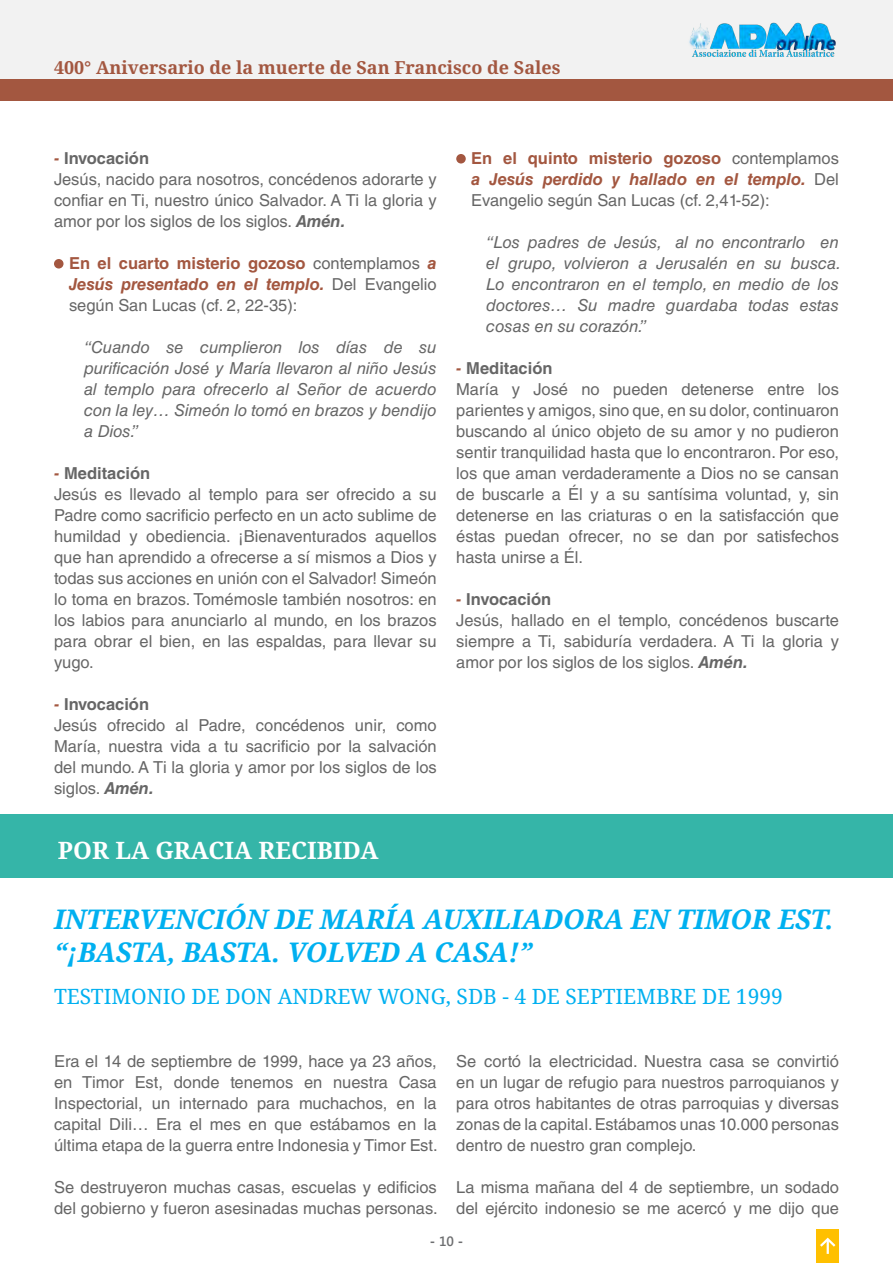
<style>
.page{position:relative;width:893px;height:1263px;background:#fff}
.page>*{position:absolute;margin:0;border:0;box-sizing:border-box;transform-origin:0 0}
.t1{font:italic 700 27px "Noto Serif";color:#00b0f0}
.t2{font:italic 700 27px "Noto Serif";letter-spacing:-.02em;color:#00b0f0}
.t3{font:700 24px "Noto Serif";color:#fff}
.t4{font:21px "Noto Serif";color:#00b0f0}
.t5{font:700 18px "Noto Serif";color:#a35740}
.t6{font:16.5px/21px "Helvetica LT Std";color:#666;text-align:justify}
.t7{font:italic 16.5px/21px "Helvetica LT Std";color:#666;text-align:justify}
.t8{font:700 16.5px "Helvetica LT Std";color:#666}
.t9{font:700 13.5px "Segoe UI";color:#6d6e70}
.s1{font-style:italic;color:#a35740}
.s2{font-weight:700;font-style:italic}
.s3{font-weight:700;color:#a35740}
.s4{font-weight:700;font-style:italic;color:#a35740}
.s5{font-weight:600}
</style>
<div class="page">
<div style="left:0;top:0;width:893px;height:80px;background:#f2f2f2"></div>
<img style="left:689px;top:22px;width:147px;height:35px">
<div style="left:816px;top:1229px;width:23px;height:34px;background:#ffc000"></div>
<svg style="left:820px;top:1237px;width:16px;height:17px"></svg>
<div style="left:0;top:80px;width:893px;height:20px;background:#a35740"></div>
<div style="left:0;top:814px;width:893px;height:64px;background:#35b5a8"></div>
<div style="left:54px;top:259px;width:10px;height:9px;background:#a35740;border-radius:50%"></div>
<div style="left:456px;top:154px;width:10px;height:9px;background:#a35740;border-radius:50%"></div>
<p class="t5" style="left:54px;top:54px;width:508px">400° Aniversario de la muerte de San Francisco de Sales</p>
<p class="t8" style="left:54px;top:148px;width:97px"><span class="s1">-</span> Invocación</p>
<p class="t6" style="left:54px;top:168px;width:384px">Jesús, nacido para nosotros, concédenos adorarte y confiar en Ti, nuestro único Salvador. A Ti la gloria y amor por los siglos de los siglos. <span class="s2">Amén.</span></p>
<p class="t6" style="left:69px;top:252px;width:369px"><span class="s3">En el cuarto misterio gozoso</span> contemplamos <span class="s4">a Jesús presentado en el templo.</span> Del Evangelio según San Lucas (cf. 2, 22-35):</p>
<p class="t7" style="left:84px;top:336px;width:354px">“Cuando se cumplieron los días de su purificación José y María llevaron al niño Jesús al templo para ofrecerlo al Señor de acuerdo con la ley… Simeón lo tomó en brazos y bendijo a Dios.”</p>
<p class="t8" style="left:54px;top:463px;width:98px"><span class="s1">-</span> Meditación</p>
<p class="t6" style="left:54px;top:483px;width:384px">Jesús es llevado al templo para ser ofrecido a su Padre como sacrificio perfecto en un acto sublime de humildad y obediencia. ¡Bienaventurados aquellos que han aprendido a ofrecerse a sí mismos a Dios y todas sus acciones en unión con el Salvador! Simeón lo toma en brazos. Tomémosle también nosotros: en los labios para anunciarlo al mundo, en los brazos para obrar el bien, en las espaldas, para llevar su yugo.</p>
<p class="t8" style="left:54px;top:694px;width:97px"><span class="s1">-</span> Invocación</p>
<p class="t6" style="left:54px;top:714px;width:384px">Jesús ofrecido al Padre, concédenos unir, como María, nuestra vida a tu sacrificio por la salvación del mundo. A Ti la gloria y amor por los siglos de los siglos. <span class="s2">Amén.</span></p>
<p class="t3" style="left:58px;top:833px;width:322px">POR LA GRACIA RECIBIDA</p>
<p class="t6" style="left:471px;top:147px;width:369px"><span class="s3">En el quinto misterio gozoso</span> contemplamos <span class="s4">a Jesús perdido y hallado en el templo.</span> Del Evangelio según San Lucas (cf. 2,41-52):</p>
<p class="t7" style="left:486px;top:231px;width:356px;text-align:left">“Los padres de Jesús, al no encontrarlo en el grupo, volvieron a Jerusalén en su busca.<br>Lo encontraron en el templo, en medio de los doctores… Su madre guardaba todas estas cosas en su corazón.”</p>
<p class="t8" style="left:456px;top:358px;width:98px"><span class="s1">-</span> Meditación</p>
<p class="t6" style="left:456px;top:378px;width:384px">María y José no pueden detenerse entre los parientes y amigos, sino que, en su dolor, continuaron buscando al único objeto de su amor y no pudieron sentir tranquilidad hasta que lo encontraron. Por eso, los que aman verdaderamente a Dios no se cansan de buscarle a Él y a su santísima voluntad, y, sin detenerse en las criaturas o en la satisfacción que éstas puedan ofrecer, no se dan por satisfechos hasta unirse a Él.</p>
<p class="t8" style="left:456px;top:589px;width:97px"><span class="s1">-</span> Invocación</p>
<p class="t6" style="left:456px;top:609px;width:384px">Jesús, hallado en el templo, concédenos buscarte siempre a Ti, sabiduría verdadera. A Ti la gloria y amor por los siglos de los siglos. <span class="s2">Amén.</span></p>
<p class="t1" style="left:54px;top:900px;width:781px">INTERVENCIÓN DE MARÍA AUXILIADORA EN TIMOR EST.</p>
<p class="t2" style="left:54px;top:933px;width:480px">“¡BASTA, BASTA. VOLVED A CASA!”</p>
<p class="t4" style="left:54px;top:981px;width:730px">TESTIMONIO DE DON ANDREW WONG, SDB - 4 DE SEPTIEMBRE DE 1999</p>
<p class="t6" style="left:54px;top:1050px;width:385px">Era el 14 de septiembre de 1999, hace ya 23 años, en Timor Est, donde tenemos en nuestra Casa Inspectorial, un internado para muchachos, en la capital Dili… Era el mes en que estábamos en la última etapa de la guerra entre Indonesia y Timor Est.</p>
<p class="t6" style="left:54px;top:1176px;width:385px">Se destruyeron muchas casas, escuelas y edificios del gobierno y fueron asesinadas muchas personas.</p>
<p class="t6" style="left:456px;top:1050px;width:384px">Se cortó la electricidad. Nuestra casa se convirtió en un lugar de refugio para nuestros parroquianos y para otros habitantes de otras parroquias y diversas zonas de la capital. Estábamos unas 10.000 personas dentro de nuestro gran complejo.</p>
<p class="t6" style="left:456px;top:1176px;width:384px">La misma mañana del 4 de septiembre, un sodado del ejército indonesio se me acercó y me dijo que</p>
<p class="t9" style="left:430px;top:1229px;width:35px">- <span class="s5">10</span> -</p>
</div>
